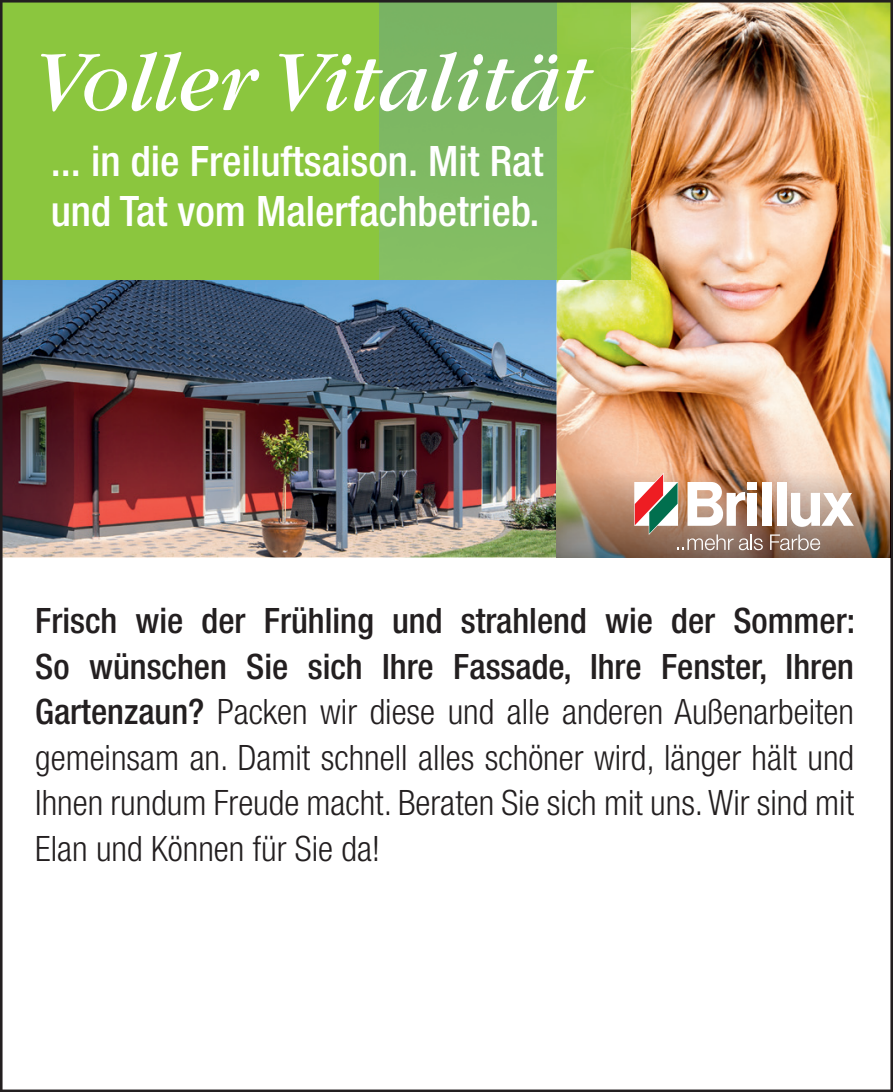
<style>
.page{position:relative;width:893px;height:1092px;background:#fff}
.page>*{position:absolute;margin:0;border:0;box-sizing:border-box;transform-origin:0 0}
.t1{font:italic 89.25px "Garamond";color:#fff}
.t2{font:500 condensed 42px/50.4px "Helvetica Neue";color:#fff}
.t3{font:300 condensed 35px/45.5px "Helvetica Neue";color:#231f20;text-align:justify}
.s1{font-weight:500}
</style>
<div class="page">
<img style="left:0;top:0;width:893px;height:1091px">
<img style="left:556px;top:470px;width:336px;height:87px">
<img style="left:890px;top:470px;width:1px;height:87px">
<svg style="left:770px;top:534px;width:50px;height:16px"></svg>
<div style="left:762px;top:482px;width:9px;height:43px;background:#fff"></div>
<div style="left:777px;top:482px;width:9px;height:43px;background:#fff"></div>
<svg style="left:791px;top:492px;width:63px;height:34px"></svg>
<img style="left:634px;top:472px;width:129px;height:78px">
<h1 class="t1" style="left:33px;top:36px;width:558px">Voller Vitalität</h1>
<p class="t2" style="left:51px;top:135px;width:494px">... in die Freiluftsaison. Mit Rat und Tat vom Malerfachbetrieb.</p>
<p class="t3" style="left:35px;top:597px;width:821px"><span class="s1">Frisch wie der Frühling und strahlend wie der Sommer:<br>So wünschen Sie sich Ihre Fassade, Ihre Fenster, Ihren Gartenzaun?</span> Packen wir diese und alle anderen Außenarbeiten gemeinsam an. Damit schnell alles schöner wird, länger hält und Ihnen rundum Freude macht. Beraten Sie sich mit uns. Wir sind mit Elan und Können für Sie da!</p>
</div>
